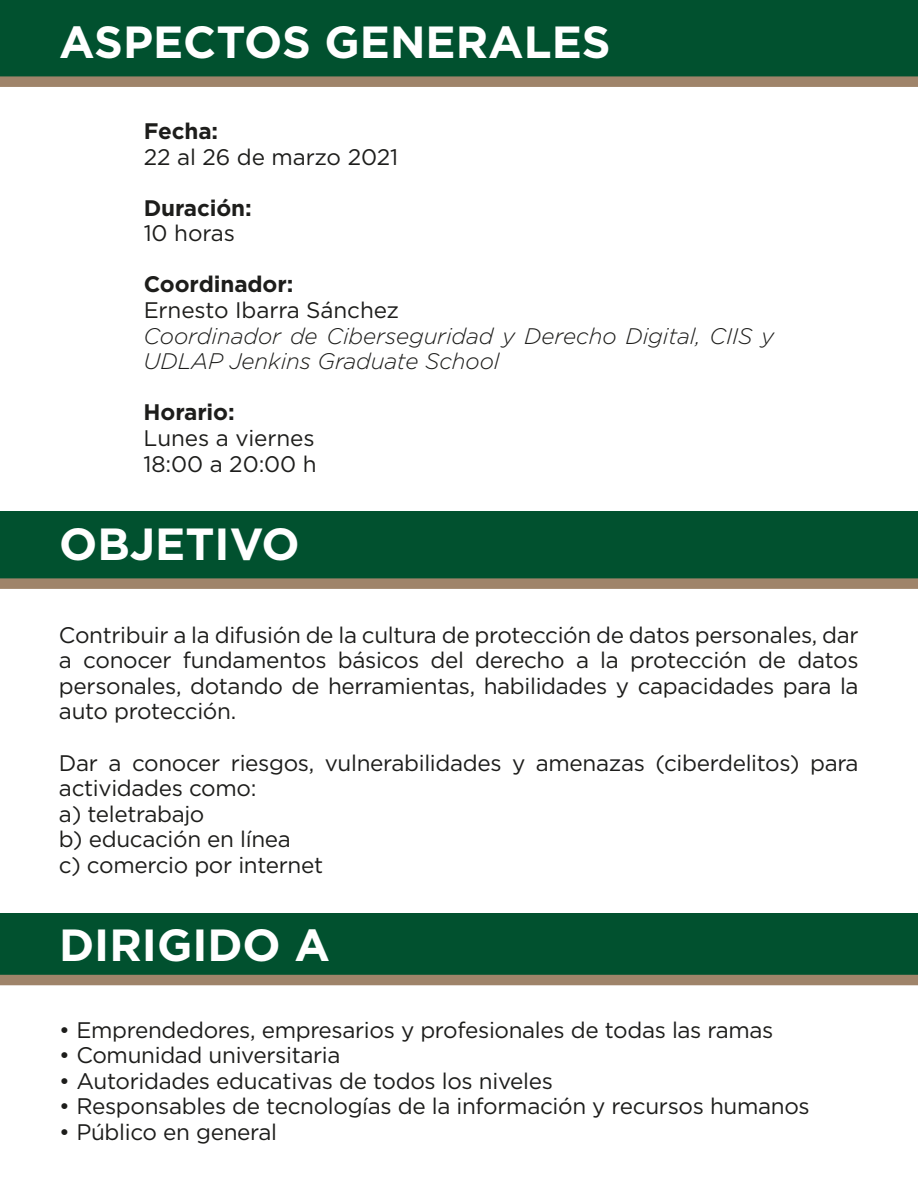
<style>
.page{position:relative;width:918px;height:1188px;background:#fff}
.page>*{position:absolute;margin:0;border:0;box-sizing:border-box;transform-origin:0 0}
.t1{font:700 45px "Gotham Pro";color:#fff}
.t2{font:22.5px/25.7px "Gotham Pro";letter-spacing:-.015em;color:#1d1d1b}
.t3{font:italic 300 22.5px/25.7px "Gotham Pro";letter-spacing:-.005em;color:#1d1d1b}
.t4{font:700 22.5px "Gotham Pro";letter-spacing:-.005em;color:#1d1d1b}
</style>
<div class="page">
<div style="left:0;top:913px;width:918px;height:67px;background:#01512f"></div>
<div style="left:0;top:511px;width:918px;height:73px;background:#01512f"></div>
<div style="left:0;top:578px;width:918px;height:11px;background:#9f846a"></div>
<div style="left:0;top:975px;width:918px;height:10px;background:#9f846a"></div>
<div style="left:0;top:0;width:918px;height:83px;background:#01512f"></div>
<div style="left:0;top:76px;width:918px;height:11px;background:#9f846a"></div>
<h1 class="t1" style="left:59px;top:16px;width:553px">ASPECTOS GENERALES</h1>
<p class="t4" style="left:144px;top:118px;width:76px">Fecha:</p>
<p class="t2" style="left:144px;top:144px;width:256px">22 al 26 de marzo 2021</p>
<p class="t4" style="left:144px;top:195px;width:110px">Duración:</p>
<p class="t2" style="left:144px;top:220px;width:93px">10 horas</p>
<p class="t4" style="left:144px;top:271px;width:151px">Coordinador:</p>
<p class="t2" style="left:144px;top:297px;width:257px">Ernesto Ibarra Sánchez</p>
<p class="t3" style="left:144px;top:323px;width:632px">Coordinador de Ciberseguridad y Derecho Digital, CIIS y<br>UDLAP Jenkins Graduate School</p>
<p class="t4" style="left:144px;top:399px;width:93px">Horario:</p>
<p class="t2" style="left:144px;top:425px;width:175px">Lunes a viernes<br>18:00 a 20:00 h</p>
<h1 class="t1" style="left:59px;top:518px;width:242px">OBJETIVO</h1>
<p class="t2" style="left:59px;top:622px;width:801px;text-align:justify">Contribuir a la difusión de la cultura de protección de datos personales, dar a conocer fundamentos básicos del derecho a la protección de datos personales, dotando de herramientas, habilidades y capacidades para la auto protección.</p>
<p class="t2" style="left:59px;top:750px;width:801px">Dar a conocer riesgos, vulnerabilidades y amenazas (ciberdelitos) para actividades como:<br>a) teletrabajo<br>b) educación en línea<br>c) comercio por internet</p>
<h1 class="t1" style="left:59px;top:919px;width:272px">DIRIGIDO A</h1>
<p class="t2" style="left:59px;top:1017px;width:716px">• Emprendedores, empresarios y profesionales de todas las ramas</p>
<p class="t2" style="left:59px;top:1042px;width:283px">• Comunidad universitaria</p>
<p class="t2" style="left:59px;top:1068px;width:495px">• Autoridades educativas de todos los niveles</p>
<p class="t2" style="left:59px;top:1094px;width:752px">• Responsables de tecnologías de la información y recursos humanos</p>
<p class="t2" style="left:59px;top:1119px;width:219px">• Público en general</p>
</div>
